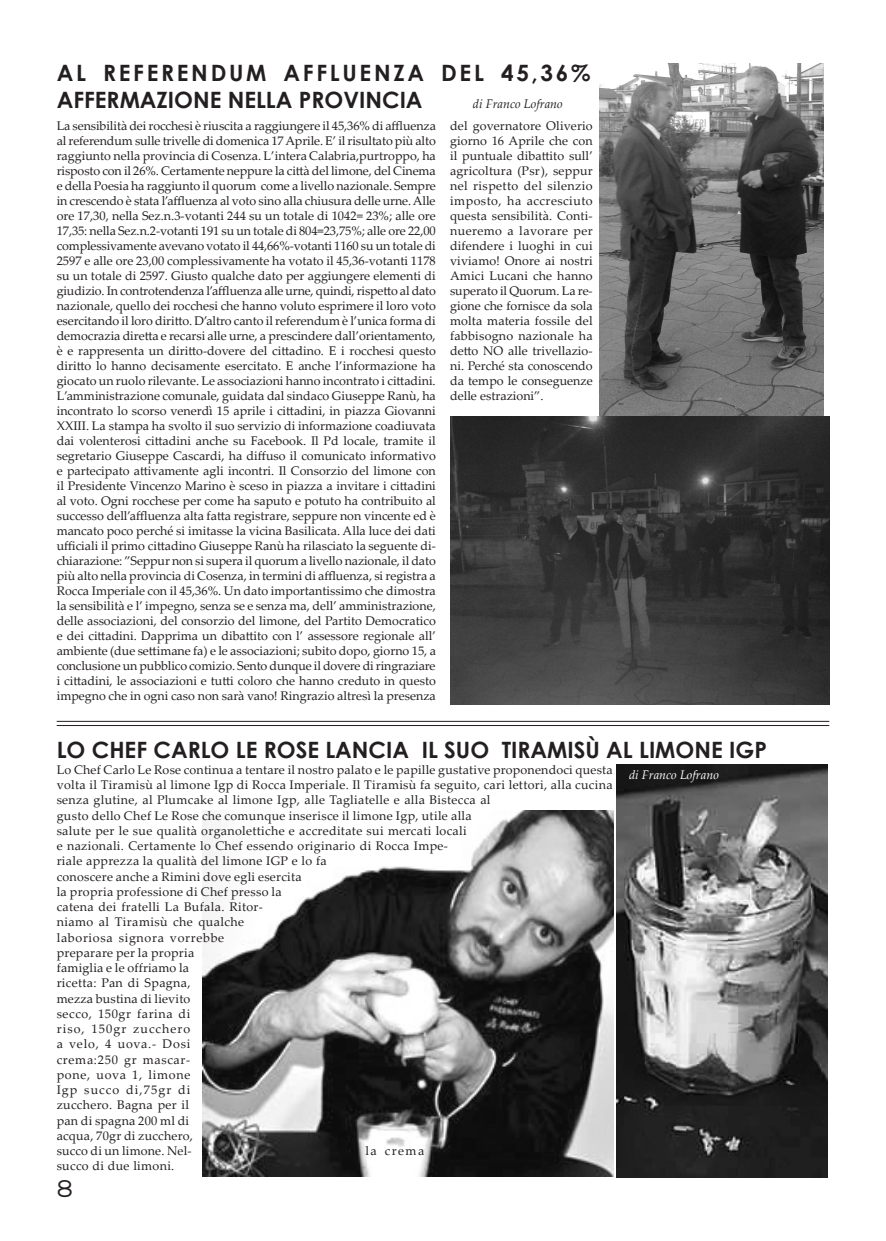
<style>
.page{position:relative;width:886px;height:1241px;background:#fff}
.page>*{position:absolute;margin:0;border:0;box-sizing:border-box;transform-origin:0 0}
.t1{font:26.25px "Hero";color:#231f20}
.t2{font:700 22.5px/27px "Century Gothic";color:#231f20}
.t3{font:12.5px/15px "Palatino Linotype";letter-spacing:.025em;color:#231f20;text-align:justify}
.t4{font:italic 12.5px "Palatino Linotype";color:#231f20}
.t5{font:italic 12.5px "Palatino Linotype";color:#fff}
</style>
<div class="page">
<img style="left:600px;top:64px;width:223px;height:352px">
<img style="left:450px;top:417px;width:379px;height:287px">
<img style="left:202px;top:810px;width:411px;height:366px">
<img style="left:617px;top:764px;width:210px;height:412px">
<hr style="left:57px;top:720px;width:772px;height:1px;background:#231f20">
<hr style="left:57px;top:725px;width:772px;height:1px;background:#231f20">
<h2 class="t2" style="left:57px;top:58px;width:535px">AL REFERENDUM AFFLUENZA DEL 45,36%<br>AFFERMAZIONE NELLA PROVINCIA</h2>
<p class="t4" style="left:473px;top:94px;width:91px">di Franco Lofrano</p>
<p class="t3" style="left:450px;top:118px;width:144px">del governatore Oliverio giorno 16 Aprile che con il puntuale dibattito sull’ agricoltura (Psr), seppur nel rispetto del silenzio imposto, ha accresciuto questa sensibilità. Conti&shy;nueremo a lavorare per difendere i luoghi in cui viviamo! Onore ai nostri Amici Lucani che hanno superato il Quorum. La re&shy;gione che fornisce da sola molta materia fossile del fabbisogno nazionale ha detto NO alle trivellazio&shy;ni. Perché sta conoscendo da tempo le conseguenze delle estrazioni”.</p>
<p class="t3" style="left:57px;top:118px;width:381px">La sensibilità dei rocchesi è riuscita a raggiungere il 45,36% di affluenza al referendum sulle trivelle di domenica 17 Aprile. E’ il risultato più alto raggiunto nella provincia di Cosenza. L’intera Calabria,purtroppo, ha risposto con il 26%. Certamente neppure la città del limone, del Cinema e della Poesia ha raggiunto il quorum come a livello nazionale. Sempre in crescendo è stata l’affluenza al voto sino alla chiusura delle urne. Alle ore 17,30, nella Sez.n.3-votanti 244 su un totale di 1042= 23%; alle ore 17,35: nella Sez.n.2-votanti 191 su un totale di 804=23,75%; alle ore 22,00 complessivamente avevano votato il 44,66%-votanti 1160 su un totale di 2597 e alle ore 23,00 complessivamente ha votato il 45,36-votanti 1178 su un totale di 2597. Giusto qualche dato per aggiungere elementi di giudizio. In controtendenza l’affluenza alle urne, quindi, rispetto al dato nazionale, quello dei rocchesi che hanno voluto esprimere il loro voto esercitando il loro diritto. D’altro canto il referendum è l’unica forma di democrazia diretta e recarsi alle urne, a prescindere dall’orientamento, è e rappresenta un diritto-dovere del cittadino. E i rocchesi questo diritto lo hanno decisamente esercitato. E anche l’informazione ha giocato un ruolo rilevante. Le associazioni hanno incontrato i cittadini.<br>L’amministrazione comunale, guidata dal sindaco Giuseppe Ranù, ha incontrato lo scorso venerdì 15 aprile i cittadini, in piazza Giovanni XXIII. La stampa ha svolto il suo servizio di informazione coadiuvata dai volenterosi cittadini anche su Facebook. Il Pd locale, tramite il segretario Giuseppe Cascardi, ha diffuso il comunicato informativo e partecipato attivamente agli incontri. Il Consorzio del limone con il Presidente Vincenzo Marino è sceso in piazza a invitare i cittadini al voto. Ogni rocchese per come ha saputo e potuto ha contribuito al successo dell’affluenza alta fatta registrare, seppure non vincente ed è mancato poco perché si imitasse la vicina Basilicata. Alla luce dei dati ufficiali il primo cittadino Giuseppe Ranù ha rilasciato la seguente di&shy;chiarazione: ”Seppur non si supera il quorum a livello nazionale, il dato più alto nella provincia di Cosenza, in termini di affluenza, si registra a Rocca Imperiale con il 45,36%. Un dato importantissimo che dimostra la sensibilità e l’ impegno, senza se e senza ma, dell’ amministrazione, delle associazioni, del consorzio del limone, del Partito Democratico e dei cittadini. Dapprima un dibattito con l’ assessore regionale all’ ambiente (due settimane fa) e le associazioni; subito dopo, giorno 15, a conclusione un pubblico comizio. Sento dunque il dovere di ringraziare i cittadini, le associazioni e tutti coloro che hanno creduto in questo impegno che in ogni caso non sarà vano! Ringrazio altresì la presenza</p>
<h2 class="t2" style="left:57px;top:735px;width:695px">LO CHEF CARLO LE ROSE LANCIA IL SUO TIRAMISÙ AL LIMONE IGP</h2>
<p class="t3" style="left:57px;top:761px;width:557px;text-align:left">Lo Chef Carlo Le Rose continua a tentare il nostro palato e le papille gustative proponendoci questa volta il Tiramisù al limone Igp di Rocca Imperiale. Il Tiramisù fa seguito, cari lettori, alla cucina senza glutine, al Plumcake al limone Igp, alle Tagliatelle e alla Bistecca al<br>gusto dello Chef Le Rose che comunque inserisce il limone Igp, utile alla<br>salute per le sue qualità organolettiche e accreditate sui mercati locali<br>e nazionali. Certamente lo Chef essendo originario di Rocca Impe-<br>riale apprezza la qualità del limone IGP e lo fa<br>conoscere anche a Rimini dove egli esercita<br>la propria professione di Chef presso la<br>catena dei fratelli La Bufala. Ritor-<br>niamo al Tiramisù che qualche<br>laboriosa signora vorrebbe<br>preparare per la propria<br>famiglia e le offriamo la<br>ricetta: Pan di Spagna,<br>mezza bustina di lievito<br>secco, 150gr farina di<br>riso, 150gr zucchero<br>a velo, 4 uova.- Dosi<br>crema:250 gr mascar-<br>pone, uova 1, limone<br>Igp succo di,75gr di<br>zucchero. Bagna per il<br>pan di spagna 200 ml di<br>acqua, 70gr di zucchero,<br>succo di un limone. Nel-</p>
<p class="t5" style="left:629px;top:766px;width:91px">di Franco Lofrano</p>
<p class="t3" style="left:365px;top:1142px;width:60px">la crema</p>
<p class="t3" style="left:57px;top:1157px;width:119px">succo di due limoni.</p>
<h1 class="t1" style="left:57px;top:1174px;width:18px">8</h1>
</div>
